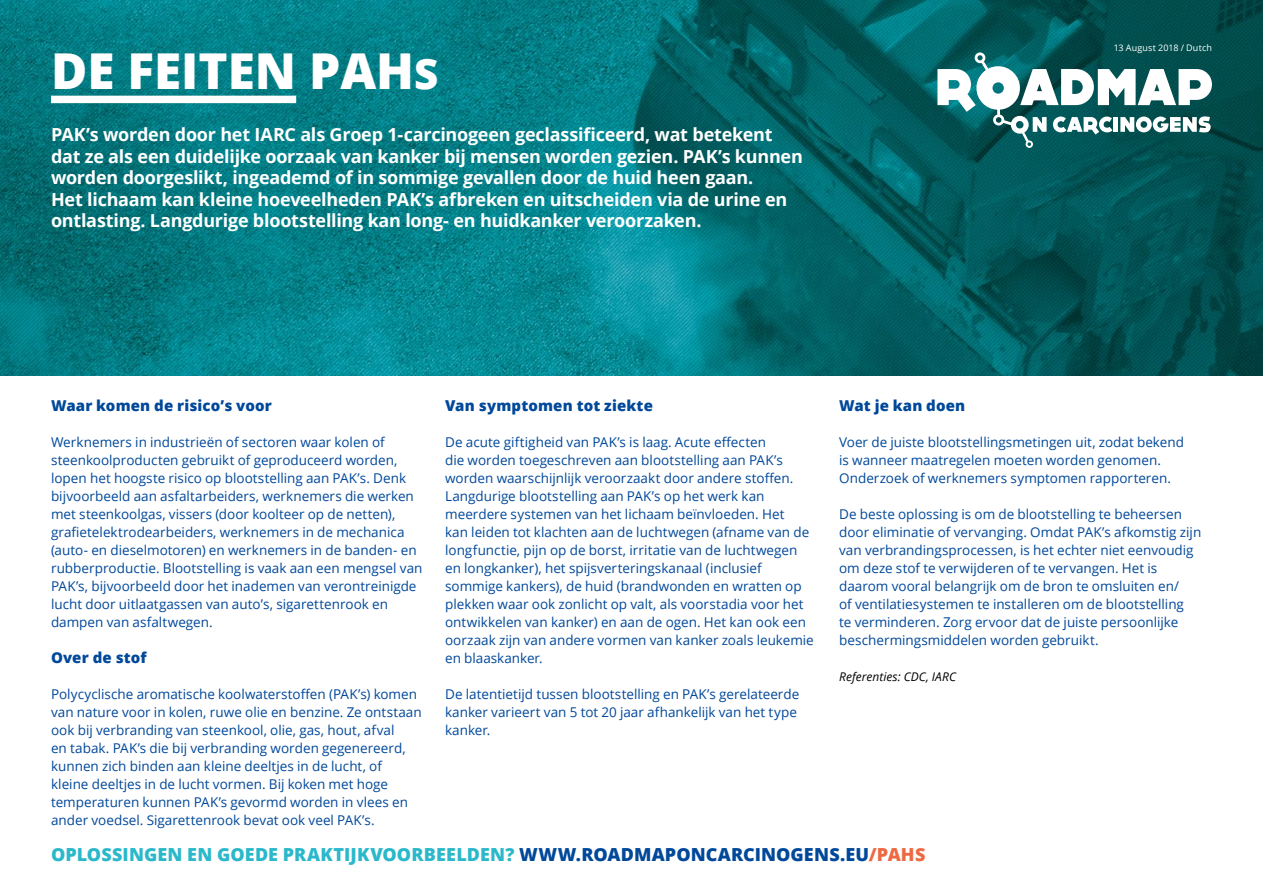
<style>
.page{position:relative;width:1263px;height:893px;background:#fff}
.page>*{position:absolute;margin:0;border:0;box-sizing:border-box;transform-origin:0 0}
.Titel_Cyrilisch{font:800 49.5px "Open Sans";color:#fff}
.Intro_wit{font:700 18px/21.6px "Open Sans";letter-spacing:-.015em;color:#fff}
.URL{font:800 18px "Open Sans";letter-spacing:.005em;color:#2ab8ca}
.Kopje{font:800 15px "Open Sans";letter-spacing:.01em;color:#00489a}
.t1{font:13.5px/18px "Open Sans";color:#00489a}
.ref{font:italic 12px "Open Sans";letter-spacing:.005em;color:#000}
.t2{font:9px "Open Sans";letter-spacing:.015em;color:#fff}
.s1{font-size:42px}
.s2{color:#00489a}
.s3{color:#ed6942}
</style>
<div class="page">
<img style="left:0;top:0;width:1263px;height:375px">
<div style="left:51px;top:96px;width:245px;height:7px;background:#fff"></div>
<svg style="left:937px;top:52px;width:275px;height:96px"></svg>
<p class="Titel_Cyrilisch" style="left:51px;top:33px;width:389px">DE FEITEN PAH<span class="s1">S</span></p>
<p class="Intro_wit" style="left:51px;top:123px;width:753px">PAK’s worden door het IARC als Groep 1-carcinogeen geclassificeerd, wat betekent dat ze als een duidelijke oorzaak van kanker bij mensen worden gezien. PAK’s kunnen worden doorgeslikt, ingeademd of in sommige gevallen door de huid heen gaan.<br>Het lichaam kan kleine hoeveelheden PAK’s afbreken en uitscheiden via de urine en ontlasting. Langdurige blootstelling kan long- en huidkanker veroorzaken.</p>
<p class="t2" style="left:1114px;top:42px;width:100px">13 August 2018 / Dutch</p>
<p class="Kopje" style="left:51px;top:394px;width:222px">Waar komen de risico’s voor</p>
<p class="t1" style="left:51px;top:433px;width:373px">Werknemers in industrieën of sectoren waar kolen of steenkoolproducten gebruikt of geproduceerd worden, lopen het hoogste risico op blootstelling aan PAK’s. Denk bijvoorbeeld aan asfaltarbeiders, werknemers die werken met steenkoolgas, vissers (door koolteer op de netten), grafietelektrodearbeiders, werknemers in de mechanica (auto- en dieselmotoren) en werknemers in de banden- en rubberproductie. Blootstelling is vaak aan een mengsel van PAK’s, bijvoorbeeld door het inademen van verontreinigde lucht door uitlaatgassen van auto’s, sigarettenrook en dampen van asfaltwegen.</p>
<p class="Kopje" style="left:51px;top:646px;width:97px">Over de stof</p>
<p class="t1" style="left:51px;top:685px;width:372px">Polycyclische aromatische koolwaterstoffen (PAK’s) komen van nature voor in kolen, ruwe olie en benzine. Ze ontstaan ook bij verbranding van steenkool, olie, gas, hout, afval<br>en tabak. PAK’s die bij verbranding worden gegenereerd, kunnen zich binden aan kleine deeltjes in de lucht, of kleine deeltjes in de lucht vormen. Bij koken met hoge temperaturen kunnen PAK’s gevormd worden in vlees en ander voedsel. Sigarettenrook bevat ook veel PAK’s.</p>
<p class="Kopje" style="left:445px;top:394px;width:209px">Van symptomen tot ziekte</p>
<p class="t1" style="left:445px;top:433px;width:370px">De acute giftigheid van PAK’s is laag. Acute effecten<br>die worden toegeschreven aan blootstelling aan PAK’s worden waarschijnlijk veroorzaakt door andere stoffen.<br>Langdurige blootstelling aan PAK’s op het werk kan meerdere systemen van het lichaam beïnvloeden. Het<br>kan leiden tot klachten aan de luchtwegen (afname van de longfunctie, pijn op de borst, irritatie van de luchtwegen en longkanker), het spijsverteringskanaal (inclusief sommige kankers), de huid (brandwonden en wratten op plekken waar ook zonlicht op valt, als voorstadia voor het ontwikkelen van kanker) en aan de ogen. Het kan ook een oorzaak zijn van andere vormen van kanker zoals leukemie en blaaskanker.</p>
<p class="t1" style="left:445px;top:685px;width:356px">De latentietijd tussen blootstelling en PAK’s gerelateerde kanker varieert van 5 tot 20 jaar afhankelijk van het type kanker.</p>
<p class="Kopje" style="left:839px;top:394px;width:128px">Wat je kan doen</p>
<p class="t1" style="left:839px;top:433px;width:346px">Voer de juiste blootstellingsmetingen uit, zodat bekend is wanneer maatregelen moeten worden genomen.<br>Onderzoek of werknemers symptomen rapporteren.</p>
<p class="t1" style="left:839px;top:505px;width:364px">De beste oplossing is om de blootstelling te beheersen door eliminatie of vervanging. Omdat PAK’s afkomstig zijn van verbrandingsprocessen, is het echter niet eenvoudig om deze stof te verwijderen of te vervangen. Het is daarom vooral belangrijk om de bron te omsluiten en/<br>of ventilatiesystemen te installeren om de blootstelling<br>te verminderen. Zorg ervoor dat de juiste persoonlijke beschermingsmiddelen worden gebruikt.</p>
<p class="ref" style="left:839px;top:668px;width:118px">Referenties: CDC, IARC</p>
<p class="URL" style="left:51px;top:841px;width:876px">OPLOSSINGEN EN GOEDE PRAKTIJKVOORBEELDEN? <span class="s2">WWW.ROADMAPONCARCINOGENS.EU</span><span class="s3">/PAHS</span></p>
</div>
